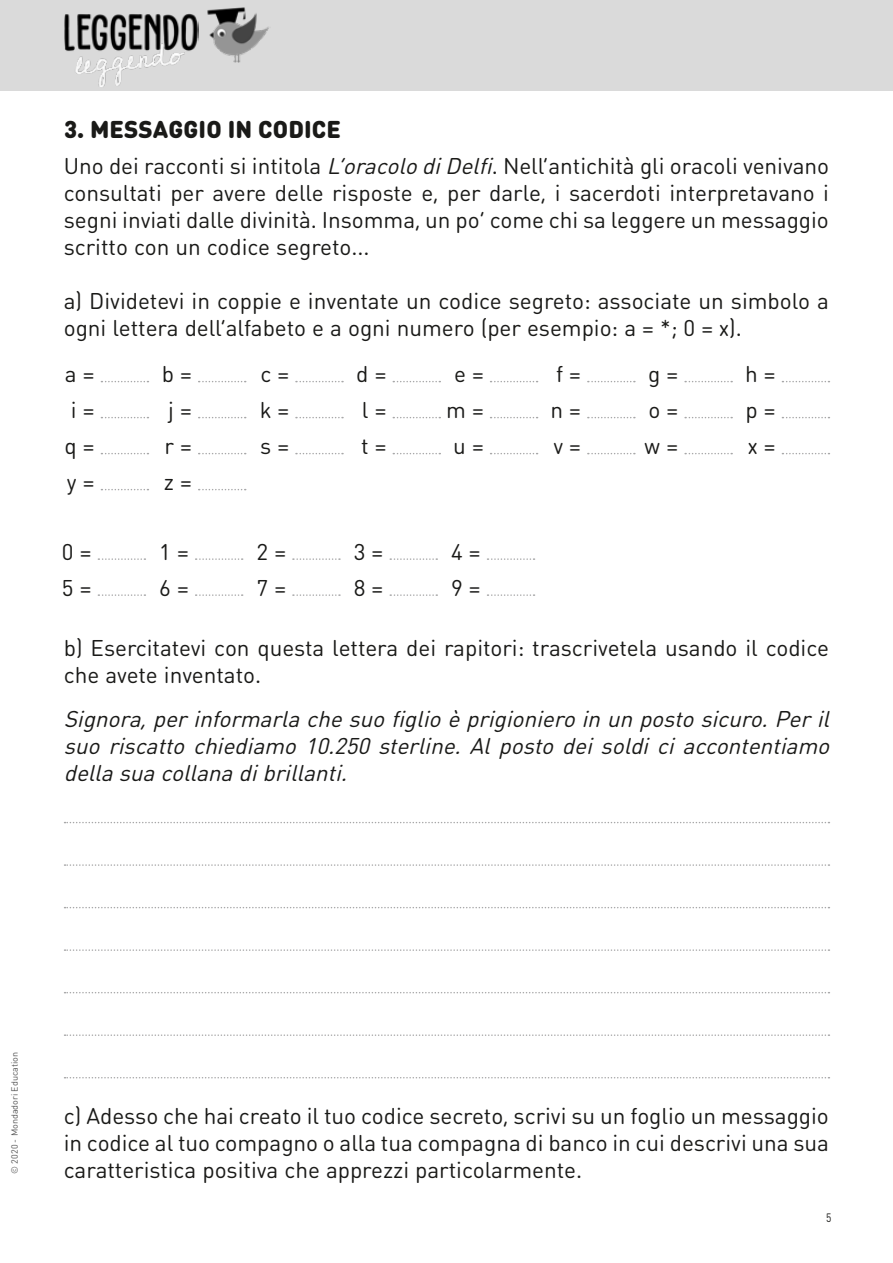
<style>
.page{position:relative;width:893px;height:1263px;background:#fff}
.page>*{position:absolute;margin:0;border:0;box-sizing:border-box;transform-origin:0 0}
.t1{font:900 24px "DIN Round Pro";letter-spacing:.005em;color:#1a1a18}
.t2{font:22.5px/36px "DIN Round Pro";color:#1a1a18;text-align:justify}
.t3{font:italic 22.5px/27px "DIN Round Pro";color:#1a1a18;text-align:justify}
.t4{font:12px "DIN Round Pro";color:#1a1a18;scale:.85 1}
.t5{font:9px "DIN Round Pro";color:#565656}
.s1{font-style:italic}
</style>
<div class="page">
<div style="left:0;top:0;width:893px;height:91px;background:#dadada"></div>
<img style="left:207px;top:7px;width:62px;height:56px">
<img style="left:64px;top:13px;width:134px;height:74px">
<svg style="left:101px;top:381px;width:47px;height:1px"></svg>
<svg style="left:101px;top:417px;width:47px;height:1px"></svg>
<svg style="left:101px;top:453px;width:47px;height:1px"></svg>
<svg style="left:101px;top:489px;width:47px;height:1px"></svg>
<svg style="left:199px;top:381px;width:47px;height:1px"></svg>
<svg style="left:199px;top:417px;width:47px;height:1px"></svg>
<svg style="left:199px;top:453px;width:47px;height:1px"></svg>
<svg style="left:199px;top:489px;width:47px;height:1px"></svg>
<svg style="left:296px;top:381px;width:47px;height:1px"></svg>
<svg style="left:296px;top:417px;width:47px;height:1px"></svg>
<svg style="left:296px;top:453px;width:47px;height:1px"></svg>
<svg style="left:393px;top:381px;width:47px;height:1px"></svg>
<svg style="left:393px;top:417px;width:47px;height:1px"></svg>
<svg style="left:393px;top:453px;width:47px;height:1px"></svg>
<svg style="left:491px;top:381px;width:47px;height:1px"></svg>
<svg style="left:491px;top:417px;width:47px;height:1px"></svg>
<svg style="left:491px;top:453px;width:47px;height:1px"></svg>
<svg style="left:588px;top:381px;width:47px;height:1px"></svg>
<svg style="left:588px;top:417px;width:47px;height:1px"></svg>
<svg style="left:588px;top:453px;width:47px;height:1px"></svg>
<svg style="left:685px;top:381px;width:47px;height:1px"></svg>
<svg style="left:685px;top:417px;width:47px;height:1px"></svg>
<svg style="left:685px;top:453px;width:47px;height:1px"></svg>
<svg style="left:782px;top:381px;width:47px;height:1px"></svg>
<svg style="left:782px;top:417px;width:47px;height:1px"></svg>
<svg style="left:782px;top:453px;width:47px;height:1px"></svg>
<svg style="left:98px;top:558px;width:47px;height:2px"></svg>
<svg style="left:98px;top:594px;width:47px;height:2px"></svg>
<svg style="left:196px;top:558px;width:47px;height:2px"></svg>
<svg style="left:196px;top:594px;width:47px;height:2px"></svg>
<svg style="left:293px;top:558px;width:47px;height:2px"></svg>
<svg style="left:293px;top:594px;width:47px;height:2px"></svg>
<svg style="left:390px;top:558px;width:47px;height:2px"></svg>
<svg style="left:390px;top:594px;width:47px;height:2px"></svg>
<svg style="left:487px;top:558px;width:47px;height:2px"></svg>
<svg style="left:487px;top:594px;width:47px;height:2px"></svg>
<svg style="left:65px;top:822px;width:764px;height:1px"></svg>
<svg style="left:65px;top:864px;width:764px;height:2px"></svg>
<svg style="left:65px;top:907px;width:764px;height:1px"></svg>
<svg style="left:65px;top:949px;width:764px;height:2px"></svg>
<svg style="left:65px;top:992px;width:764px;height:1px"></svg>
<svg style="left:65px;top:1034px;width:764px;height:2px"></svg>
<svg style="left:65px;top:1077px;width:764px;height:1px"></svg>
<p class="t1" style="left:64px;top:112px;width:279px">3. MESSAGGIO IN CODICE</p>
<p class="t2" style="left:64px;top:152px;width:767px;line-height:27px">Uno dei racconti si intitola <span class="s1">L’oracolodiDelfi</span>. Nell’antichità gli oracoli venivano consultati per avere delle risposte e, per darle, i sacerdoti interpretavano i segni inviati dalle divinità. Insomma, un po’ come chi sa leggere un messaggio scritto con un codice segreto...</p>
<p class="t2" style="left:64px;top:287px;width:767px;line-height:27px">a) Dividetevi in coppie e inventate un codice segreto: associate un simbolo a ogni lettera dell’alfabeto e a ogni numero (per esempio: a = *; 0 = x).</p>
<p class="t2" style="left:64px;top:355px;width:32px">a = i = q = y =</p>
<p class="t2" style="left:162px;top:355px;width:32px">b = j = r = z =</p>
<p class="t2" style="left:260px;top:355px;width:31px">c = k = s =</p>
<p class="t2" style="left:356px;top:355px;width:32px">d = l = t =</p>
<p class="t2" style="left:446px;top:355px;width:39px;text-align:center">e = m = u =</p>
<p class="t2" style="left:550px;top:355px;width:32px">f = n = v =</p>
<p class="t2" style="left:644px;top:355px;width:35px">g = o = w =</p>
<p class="t2" style="left:745px;top:355px;width:32px">h = p = x =</p>
<p class="t2" style="left:62px;top:533px;width:31px">0 =<br>5 =</p>
<p class="t2" style="left:159px;top:533px;width:31px">1 =<br>6 =</p>
<p class="t2" style="left:257px;top:533px;width:31px">2 =<br>7 =</p>
<p class="t2" style="left:354px;top:533px;width:31px">3 =<br>8 =</p>
<p class="t2" style="left:451px;top:533px;width:31px">4 =<br>9 =</p>
<p class="t2" style="left:64px;top:633px;width:767px;line-height:27px">b) Esercitatevi con questa lettera dei rapitori: trascrivetela usando il codice che avete inventato.</p>
<p class="t3" style="left:64px;top:704px;width:773px">Signora,perinformarlachesuofiglioèprigionieroin un postosicuro.Peril suo riscatto chiediamo 10.250 sterline. Al posto dei soldi ci accontentiamo dellasuacollanadibrillanti.</p>
<p class="t5" style="left:8px;top:1174px;width:123px;rotate:-90deg">© 2020 - Mondadori Education</p>
<p class="t2" style="left:64px;top:1102px;width:767px;line-height:27px">c) Adesso che hai creato il tuo codice secreto, scrivi su un foglio un messaggio in codice al tuo compagno o alla tua compagna di banco in cui descrivi una sua caratteristica positiva che apprezzi particolarmente.</p>
<p class="t4" style="left:826px;top:1210px;width:8px">5</p>
</div>
